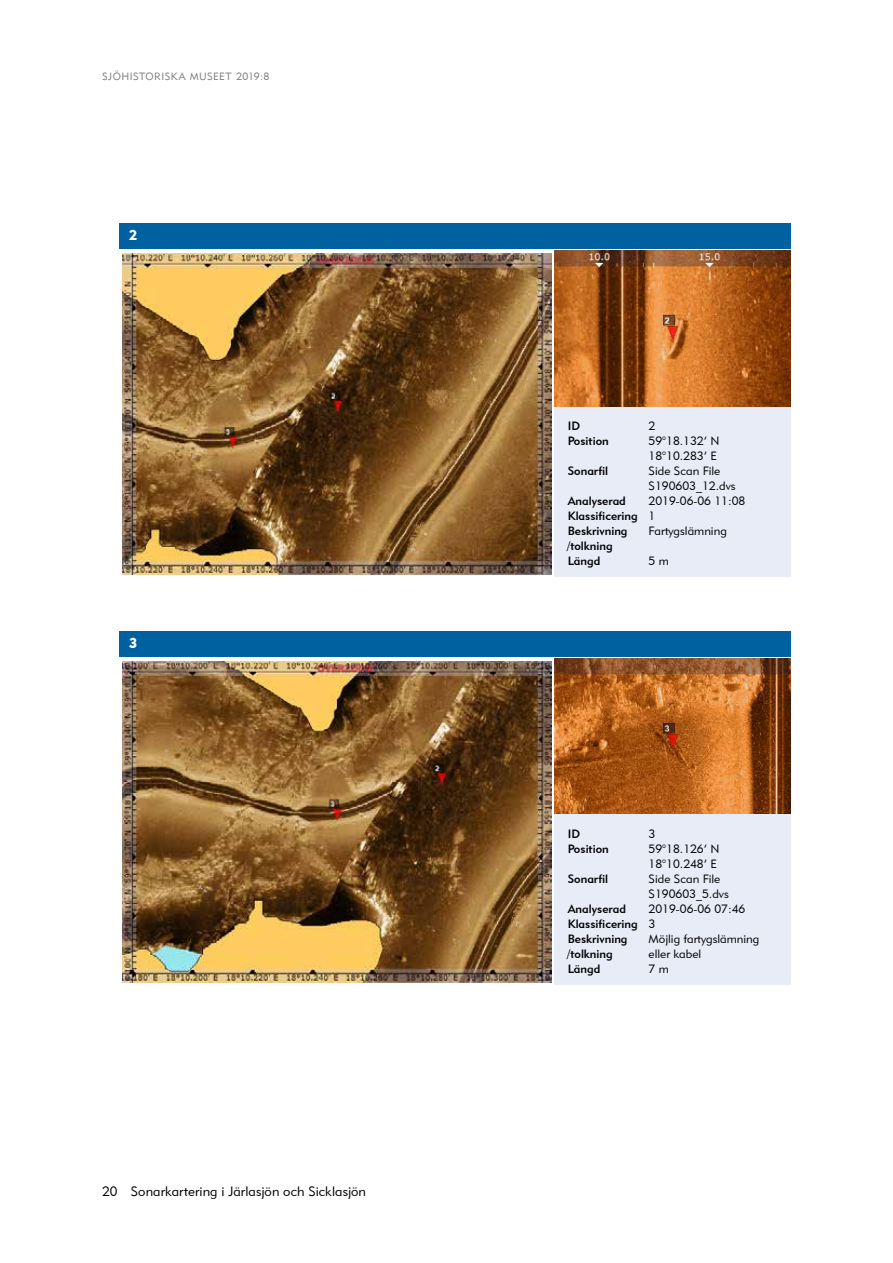
<style>
.page{position:relative;width:893px;height:1263px;background:#fff}
.page>*{position:absolute;margin:0;border:0;box-sizing:border-box;transform-origin:0 0}
.t1{font:14.25px "Geometric 415 BT Black A";color:#fff}
.t2{font:13.5px "Geometric 415 BT Lite A";letter-spacing:.005em;color:#000}
.Formula{font:12px/15px "Geometric 415 BT Lite A";color:#000}
.t3{font:12px/14.9px "Geometric 415 BT Medium A";color:#000}
.t4{font:10.5px "Geometric 415 BT Lite A";letter-spacing:.04em;color:#797979}
.s1{font-family:"Geometric 415 BT Lite A"}
</style>
<div class="page">
<div style="left:119px;top:223px;width:672px;height:25px;background:#0061a1"></div>
<img style="left:122px;top:253px;width:429px;height:322px">
<img style="left:554px;top:251px;width:237px;height:156px">
<div style="left:554px;top:407px;width:237px;height:169px;background:#e7ecf7"></div>
<div style="left:119px;top:631px;width:672px;height:26px;background:#0061a1"></div>
<img style="left:122px;top:661px;width:429px;height:322px">
<div style="left:554px;top:815px;width:237px;height:170px;background:#e7ecf7"></div>
<img style="left:554px;top:658px;width:237px;height:157px">
<p class="t4" style="left:102px;top:70px;width:169px">SJÖHISTORISKA MUSEET 2019:8</p>
<h4 class="t1" style="left:129px;top:226px;width:10px">2</h4>
<h4 class="t1" style="left:129px;top:634px;width:10px">3</h4>
<p class="t2" style="left:102px;top:1183px;width:265px">20 Sonarkartering i Järlasjön och Sicklasjön</p>
<p class="t3" style="left:568px;top:418px;width:14px">ID</p>
<p class="Formula" style="left:649px;top:418px;width:8px">2</p>
<p class="t3" style="left:568px;top:433px;width:43px">Position</p>
<p class="Formula" style="left:649px;top:433px;width:73px">59°18.132’ N</p>
<p class="Formula" style="left:649px;top:448px;width:70px">18°10.283’ E</p>
<p class="t3" style="left:568px;top:463px;width:42px">Sonarfil</p>
<p class="Formula" style="left:649px;top:463px;width:88px">Side Scan File<br>S190603_12.dvs</p>
<p class="t3" style="left:568px;top:493px;width:60px">Analyserad</p>
<p class="Formula" style="left:649px;top:493px;width:98px">2019-06-06 11:08</p>
<p class="t3" style="left:568px;top:508px;width:89px">Klassificering <span class="s1">1</span></p>
<p class="t3" style="left:567px;top:523px;width:62px">Beskrivning /tolkning</p>
<p class="Formula" style="left:649px;top:523px;width:80px">Fartygslämning</p>
<p class="t3" style="left:568px;top:553px;width:34px">Längd</p>
<p class="Formula" style="left:649px;top:553px;width:22px">5 m</p>
<p class="t3" style="left:568px;top:826px;width:14px">ID</p>
<p class="Formula" style="left:649px;top:826px;width:8px">3</p>
<p class="t3" style="left:568px;top:841px;width:43px">Position</p>
<p class="Formula" style="left:649px;top:841px;width:73px">59°18.126’ N</p>
<p class="Formula" style="left:649px;top:856px;width:70px">18°10.248’ E</p>
<p class="t3" style="left:568px;top:871px;width:42px">Sonarfil</p>
<p class="Formula" style="left:649px;top:871px;width:82px">Side Scan File<br>S190603_5.dvs</p>
<p class="t3" style="left:568px;top:901px;width:60px">Analyserad</p>
<p class="Formula" style="left:649px;top:901px;width:98px">2019-06-06 07:46</p>
<p class="t3" style="left:568px;top:916px;width:89px">Klassificering <span class="s1">3</span></p>
<p class="t3" style="left:567px;top:931px;width:62px">Beskrivning /tolkning</p>
<p class="Formula" style="left:649px;top:931px;width:112px">Möjlig fartygslämning eller kabel</p>
<p class="t3" style="left:568px;top:961px;width:34px">Längd</p>
<p class="Formula" style="left:649px;top:961px;width:22px">7 m</p>
</div>
